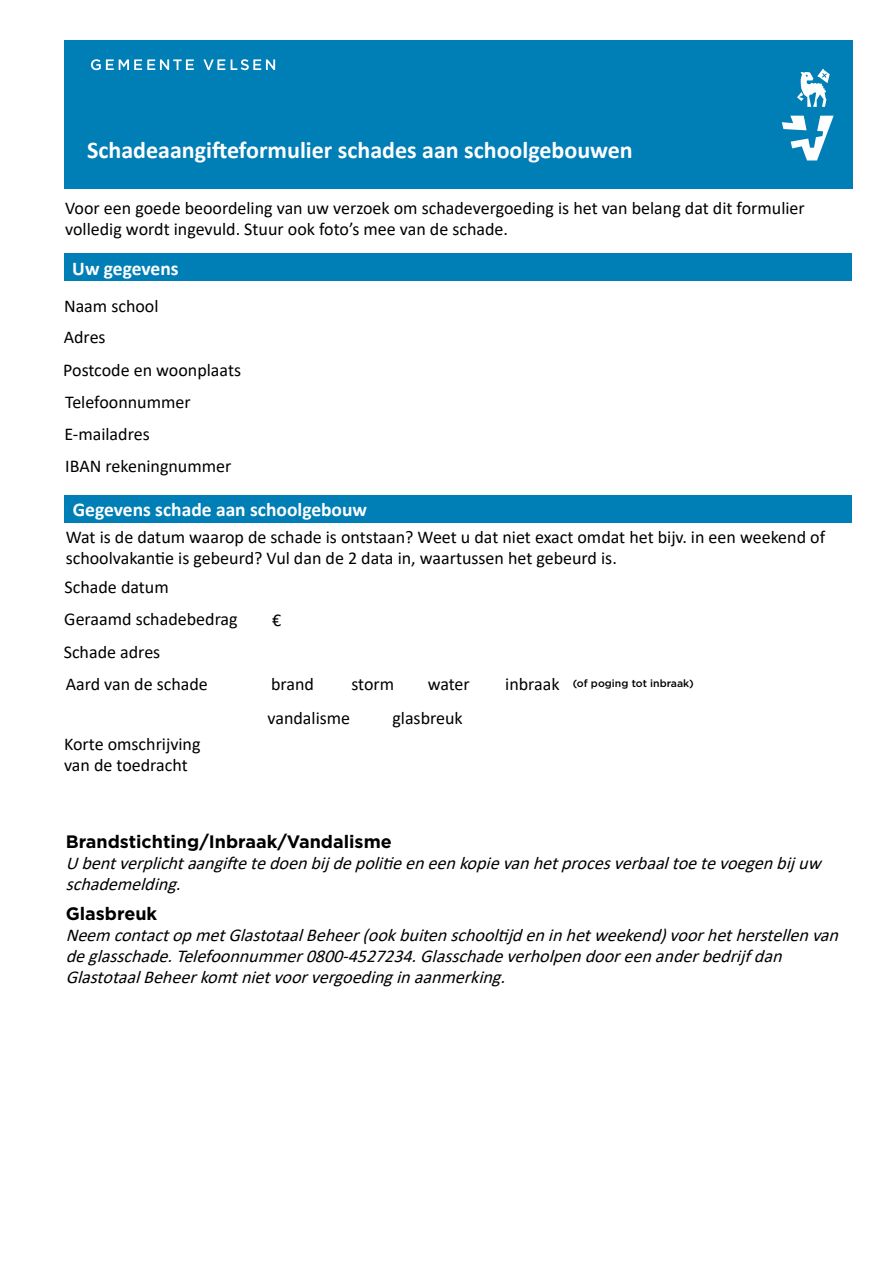
<style>
.page{position:relative;width:894px;height:1263px;background:#fff}
.page>*{position:absolute;margin:0;border:0;box-sizing:border-box;transform-origin:0 0}
.Paragraph_Style2{font:700 24px "Calibri";color:#fff}
.t1{font:700 19.5px "Calibri";color:#fff}
.t2{font:18px/21px "Calibri";color:#000}
.t3{font:italic 18px/21px "Calibri";color:#000}
.t4{font:700 18px "Gotham";color:#000}
.t5{font:500 10.5px "Gotham";color:#000}
</style>
<div class="page">
<div style="left:64px;top:40px;width:789px;height:148px;background:#007eb6"></div>
<svg style="left:91px;top:59px;width:103px;height:11px"></svg>
<svg style="left:203px;top:59px;width:22px;height:11px"></svg>
<svg style="left:231px;top:59px;width:44px;height:11px"></svg>
<svg style="left:782px;top:116px;width:52px;height:44px"></svg>
<svg style="left:797px;top:69px;width:33px;height:38px"></svg>
<div style="left:64px;top:495px;width:788px;height:27px;background:#007eb6"></div>
<div style="left:64px;top:253px;width:787px;height:28px;background:#007eb6"></div>
<p class="Paragraph_Style2" style="left:87px;top:133px;width:547px">Schadeaangifteformulier schades aan schoolgebouwen</p>
<p class="t2" style="left:65px;top:197px;width:741px">Voor een goede beoordeling van uw verzoek om schadevergoeding is het van belang dat dit formulier volledig wordt ingevuld. Stuur ook foto’s mee van de schade.</p>
<p class="t1" style="left:72px;top:254px;width:108px">Uw gegevens</p>
<p class="t2" style="left:64px;top:295px;width:96px">Naam school</p>
<p class="t2" style="left:64px;top:326px;width:43px">Adres</p>
<p class="t2" style="left:63px;top:359px;width:179px">Postcode en woonplaats</p>
<p class="t2" style="left:65px;top:391px;width:127px">Telefoonnummer</p>
<p class="t2" style="left:64px;top:423px;width:87px">E-mailadres</p>
<p class="t2" style="left:65px;top:455px;width:168px">IBAN rekeningnummer</p>
<p class="t1" style="left:73px;top:496px;width:296px">Gegevens schade aan schoolgebouw</p>
<p class="t2" style="left:66px;top:527px;width:761px">Wat is de datum waarop de schade is ontstaan? Weet u dat niet exact omdat het bijv. in een weekend of schoolvakantie is gebeurd? Vul dan de 2 data in, waartussen het gebeurd is.</p>
<p class="t2" style="left:65px;top:577px;width:106px">Schade datum</p>
<p class="t2" style="left:64px;top:608px;width:175px">Geraamd schadebedrag</p>
<p class="t2" style="left:64px;top:641px;width:98px">Schade adres</p>
<p class="t2" style="left:66px;top:673px;width:144px">Aard van de schade</p>
<p class="t2" style="left:64px;top:733px;width:138px">Korte omschrijving van de toedracht</p>
<p class="t2" style="left:272px;top:609px;width:11px">€</p>
<p class="t2" style="left:271px;top:673px;width:44px">brand</p>
<p class="t2" style="left:505px;top:673px;width:56px">inbraak</p>
<p class="t5" style="left:573px;top:677px;width:123px">(of poging tot inbraak)</p>
<p class="t2" style="left:351px;top:673px;width:44px">storm</p>
<p class="t2" style="left:428px;top:673px;width:44px">water</p>
<p class="t2" style="left:268px;top:707px;width:84px">vandalisme</p>
<p class="t2" style="left:392px;top:707px;width:72px">glasbreuk</p>
<p class="t4" style="left:66px;top:830px;width:328px">Brandstichting/Inbraak/Vandalisme</p>
<p class="t3" style="left:66px;top:852px;width:763px">Ubentverplichtaangiftetedoenbijdepolitieeneenkopievanhetprocesverbaaltoetevoegenbijuw schademelding.</p>
<p class="t4" style="left:66px;top:902px;width:93px">Glasbreuk</p>
<p class="t3" style="left:66px;top:924px;width:780px">Neem contactopmetGlastotaalBeheer(ookbuitenschooltijdeninhetweekend)voorhetherstellenvan deglasschade.Telefoonnummer0800-4527234.Glasschadeverholpendooreenanderbedrijfdan<br>GlastotaalBeheerkomtnietvoorvergoedinginaanmerking.</p>
</div>
